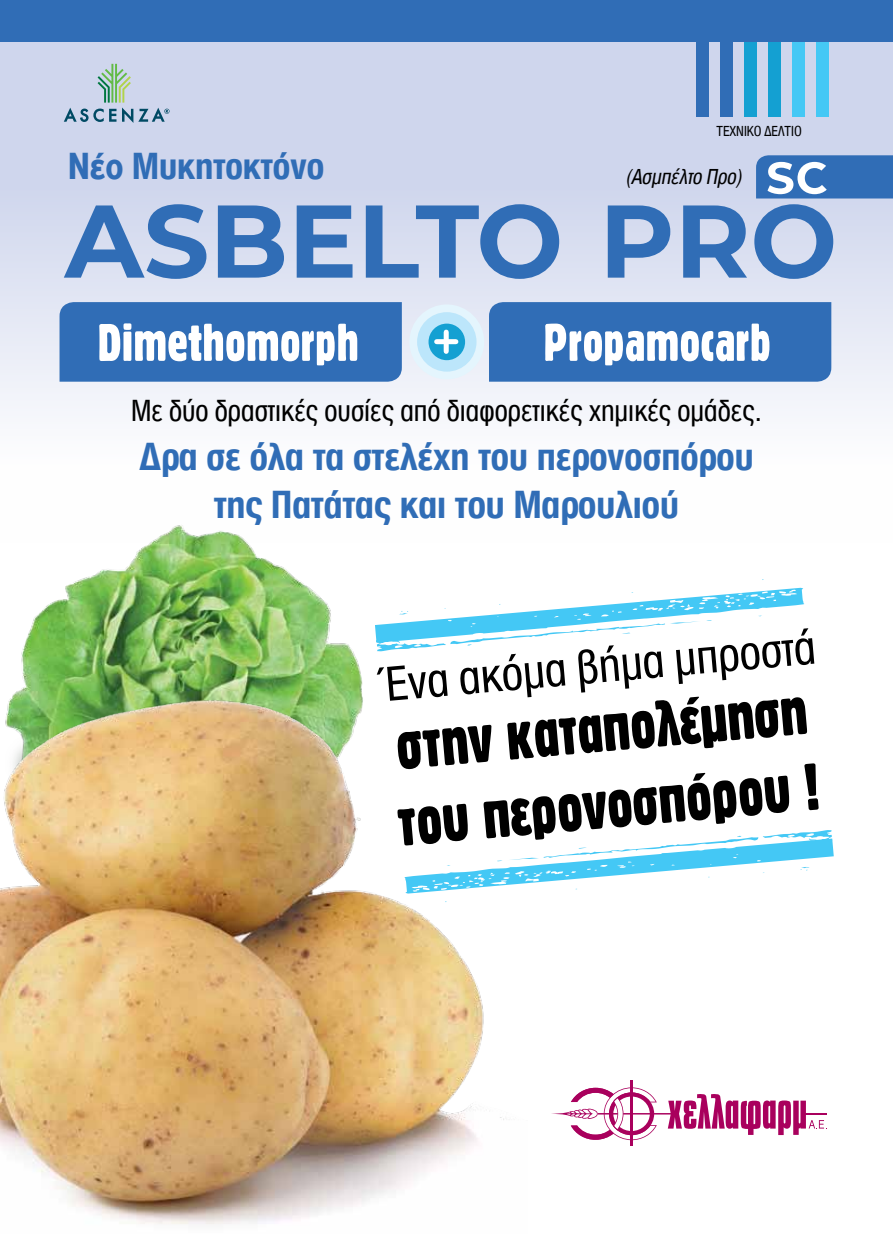
<style>
.page{position:relative;width:893px;height:1234px;background:#fff}
.page>*{position:absolute;margin:0;border:0;box-sizing:border-box;transform-origin:0 0}
.t1{font:condensed 63.6px/76.3px "CF Block";color:#000}
.t2{font:condensed 51.3px "CF Block";color:#fff}
.t3{font:51px "CF Helvetica Cond";color:#000}
.t4{font:700 40.5px/48.6px "CF Helvetica Cond";color:#306db6;text-align:center}
.t5{font:700 39px "CF Helvetica Cond";color:#306db6}
.t6{font:31.5px "CF Helvetica Cond";color:#000}
.t7{font:italic 22.35px "CF Helvetica Cond";color:#000}
.t8{font:15px "CF Helvetica Cond";color:#000}
.s1{font-family:"CF Helvetica";font-weight:800}
</style>
<div class="page">
<div style="left:0;top:0;width:893px;height:542px;background:linear-gradient(to bottom,#bfc8e7,#fff)"></div>
<hr style="left:0;top:0;width:1px;height:276px;background:#cfd6ed">
<img style="left:0;top:518px;width:428px;height:152px">
<img style="left:0;top:670px;width:504px;height:555px">
<hr style="left:630px;top:1080px;width:3px;height:65px;background:#a9005d">
<svg style="left:668px;top:1094px;width:159px;height:40px"></svg>
<hr style="left:805px;top:1112px;width:22px;height:2px;background:#a9005d">
<svg style="left:551px;top:1087px;width:106px;height:52px"></svg>
<hr style="left:598px;top:1112px;width:20px;height:2px;background:#a9005d">
<hr style="left:623px;top:1112px;width:48px;height:2px;background:#a9005d">
<svg style="left:64px;top:64px;width:105px;height:59px"></svg>
<div style="left:60px;top:302px;width:342px;height:79px;background:#306db6"></div>
<div style="left:489px;top:302px;width:342px;height:79px;background:#306db6"></div>
<div style="left:696px;top:12px;width:13px;height:104px;background:#306db6"></div>
<div style="left:720px;top:12px;width:13px;height:104px;background:#306db6"></div>
<div style="left:744px;top:12px;width:13px;height:104px;background:#14a0d2"></div>
<div style="left:768px;top:12px;width:13px;height:104px;background:#14a0d2"></div>
<div style="left:792px;top:12px;width:13px;height:104px;background:#44c8f5"></div>
<div style="left:816px;top:12px;width:13px;height:104px;background:#44c8f5"></div>
<div style="left:409px;top:304px;width:75px;height:75px;background:#e4f5fd;border-radius:50%"></div>
<div style="left:417px;top:312px;width:59px;height:59px;background:#bce6fb;border-radius:50%"></div>
<div style="left:429px;top:323px;width:36px;height:37px;background:#14a0d2;border-radius:50%"></div>
<div style="left:444px;top:332px;width:5px;height:19px;background:#fff"></div>
<div style="left:437px;top:339px;width:19px;height:5px;background:#fff"></div>
<svg style="left:404px;top:829px;width:430px;height:72px"></svg>
<svg style="left:375px;top:579px;width:429px;height:72px"></svg>
<svg style="left:754px;top:204px;width:79px;height:75px"></svg>
<svg style="left:683px;top:205px;width:64px;height:72px"></svg>
<svg style="left:608px;top:205px;width:62px;height:72px"></svg>
<svg style="left:366px;top:204px;width:193px;height:75px"></svg>
<svg style="left:297px;top:205px;width:55px;height:72px"></svg>
<svg style="left:218px;top:205px;width:66px;height:72px"></svg>
<svg style="left:64px;top:204px;width:142px;height:75px"></svg>
<svg style="left:756px;top:155px;width:137px;height:43px"></svg>
<div style="left:0;top:0;width:893px;height:41px;background:#306db6"></div>
<img style="left:0;top:101px;width:1px;height:312px">
<p class="t5" style="left:68px;top:145px;width:258px"><span class="s1">Νέο</span> Μυκητοκτόνο</p>
<p class="t8" style="left:716px;top:123px;width:75px">Τεχνικό Δελτίο</p>
<p class="t7" style="left:625px;top:165px;width:122px">(Ασμπέλτο Προ)</p>
<p class="t2" style="left:98px;top:315px;width:263px">Dimethomorph</p>
<p class="t2" style="left:543px;top:315px;width:229px">Propamocarb</p>
<p class="t6" style="left:131px;top:394px;width:632px">Με δύο δραστικές ουσίες από διαφορετικές χημικές ομάδες.</p>
<p class="t4" style="left:140px;top:432px;width:615px">Δρα σε όλα τα στελέχη του περονoσπόρου της Πατάτας και του Μαρουλιού</p>
<p class="t3" style="left:383px;top:657px;width:433px;rotate:-5deg">Ένα ακόμα βήμα μπροστά</p>
<h1 class="t1" style="left:388px;top:711px;width:425px;rotate:-5deg">στην καταπολέμηση του περονοσπόρου !</h1>
</div>
